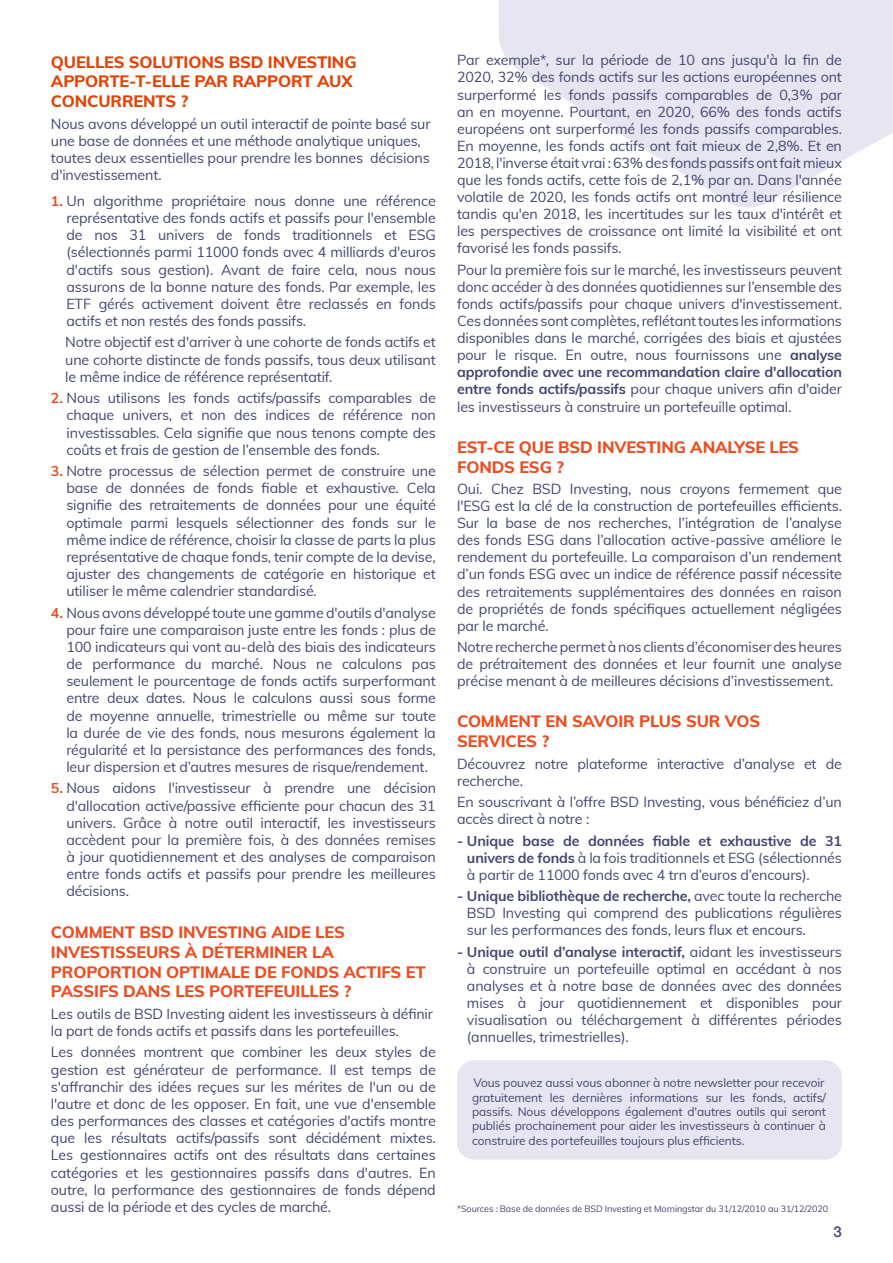
<style>
.page{position:relative;width:893px;height:1263px;background:#fff}
.page>*{position:absolute;margin:0;border:0;box-sizing:border-box;transform-origin:0 0}
.t1{font:800 16.5px/19.8px "Muli";letter-spacing:-.01em;color:#ec4e22}
.t2{font:800 16.5px/19.8px "Muli";letter-spacing:-.01em;color:#e34306}
.t3{font:500 15px "Helvetica Neue LT Std";color:#434670}
.t4{font:14.25px/17.1px "Muli";letter-spacing:-.01em;color:#434670;text-align:justify}
.t5{font:14.25px/17.1px "Muli";letter-spacing:-.01em;color:#434671;text-align:justify}
.t6{font:12px/14.4px "Muli";letter-spacing:-.01em;color:#434670}
.t7{font:9px "Muli";letter-spacing:-.01em;color:#434670}
.s1{font-weight:700;color:#ec4e22}
.s2{font-weight:700}
</style>
<div class="page">
<svg style="left:499px;top:0;width:394px;height:208px;fill:#e7e5f2"></svg>
<div style="left:457px;top:1060px;width:385px;height:100px;background:#e7e5f2;border-radius:17px"></div>
<p class="t2" style="left:51px;top:51px;width:307px">QUELLES SOLUTIONS BSD INVESTING<br>APPORTE-T-ELLE PAR RAPPORT AUX<br>CONCURRENTS ?</p>
<p class="t5" style="left:51px;top:114px;width:381px;text-align:left">Nous avons développé un outil interactif de pointe basé sur une base de données et une méthode analytique uniques, toutes deux essentielles pour prendre les bonnes décisions d'investissement.</p>
<p class="t4" style="left:67px;top:192px;width:371px;text-indent:-16px"><span class="s1">1.</span> Un algorithme propriétaire nous donne une référence représentative des fonds actifs et passifs pour l'ensemble de nos 31 univers de fonds traditionnels et ESG (sélectionnés parmi 11000 fonds avec 4 milliards d'euros d'actifs sous gestion). Avant de faire cela, nous nous assurons de la bonne nature des fonds. Par exemple, les ETF gérés activement doivent être reclassés en fonds actifs et non restés des fonds passifs.</p>
<p class="t4" style="left:65px;top:333px;width:372px">Notre objectif est d'arriver à une cohorte de fonds actifs et une cohorte distincte de fonds passifs, tous deux utilisant le même indice de référence représentatif.</p>
<p class="t5" style="left:67px;top:389px;width:371px;text-indent:-16px"><span class="s1">2.</span> Nous utilisons les fonds actifs/passifs comparables de chaque univers, et non des indices de référence non investissables. Cela signifie que nous tenons compte des coûts et frais de gestion de l’ensemble des fonds.</p>
<p class="t4" style="left:66px;top:462px;width:371px;text-indent:-15px"><span class="s1">3.</span> Notre processus de sélection permet de construire une base de données de fonds fiable et exhaustive. Cela signifie des retraitements de données pour une équité optimale parmi lesquels sélectionner des fonds sur le même indice de référence, choisir la classe de parts la plus représentative de chaque fonds, tenir compte de la devise, ajuster des changements de catégorie en historique et utiliser le même calendrier standardisé.</p>
<p class="t4" style="left:66px;top:603px;width:371px;text-indent:-15px"><span class="s1">4.</span> Nous avons développé toute une gamme d'outils d'analyse pour faire une comparaison juste entre les fonds : plus de 100 indicateurs qui vont au-delà des biais des indicateurs de performance du marché. Nous ne calculons pas seulement le pourcentage de fonds actifs surperformant entre deux dates. Nous le calculons aussi sous forme de moyenne annuelle, trimestrielle ou même sur toute la durée de vie des fonds, nous mesurons également la régularité et la persistance des performances des fonds, leur dispersion et d’autres mesures de risque/rendement.</p>
<p class="t4" style="left:66px;top:779px;width:371px;text-indent:-15px"><span class="s1">5.</span> Nous aidons l'investisseur à prendre une décision d'allocation active/passive efficiente pour chacun des 31 univers. Grâce à notre outil interactif, les investisseurs accèdent pour la première fois, à des données remises à jour quotidiennement et des analyses de comparaison entre fonds actifs et passifs pour prendre les meilleures décisions.</p>
<p class="t1" style="left:51px;top:921px;width:376px">COMMENT BSD INVESTING AIDE LES INVESTISSEURS À DÉTERMINER LA PROPORTION OPTIMALE DE FONDS ACTIFS ET PASSIFS DANS LES PORTEFEUILLES ?</p>
<p class="t4" style="left:51px;top:1004px;width:384px">Les outils de BSD Investing aident les investisseurs à définir la part de fonds actifs et passifs dans les portefeuilles.</p>
<p class="t4" style="left:51px;top:1043px;width:386px">Les données montrent que combiner les deux styles de gestion est générateur de performance. Il est temps de s'affranchir des idées reçues sur les mérites de l'un ou de l'autre et donc de les opposer. En fait, une vue d'ensemble des performances des classes et catégories d'actifs montre que les résultats actifs/passifs sont décidément mixtes.<br>Les gestionnaires actifs ont des résultats dans certaines catégories et les gestionnaires passifs dans d'autres. En outre, la performance des gestionnaires de fonds dépend aussi de la période et des cycles de marché.</p>
<p class="t4" style="left:457px;top:51px;width:386px">Par exemple*, sur la période de 10 ans jusqu'à la fin de 2020, 32% des fonds actifs sur les actions européennes ont surperformé les fonds passifs comparables de 0,3% par an en moyenne. Pourtant, en 2020, 66% des fonds actifs européens ont surperformé les fonds passifs comparables.<br>En moyenne, les fonds actifs ont fait mieux de 2,8%. Et en 2018, l'inverse était vrai : 63% des fonds passifs ont fait mieux que les fonds actifs, cette fois de 2,1% par an. Dans l'année volatile de 2020, les fonds actifs ont montré leur résilience tandis qu'en 2018, les incertitudes sur les taux d'intérêt et les perspectives de croissance ont limité la visibilité et ont favorisé les fonds passifs.</p>
<p class="t4" style="left:457px;top:260px;width:386px">Pour la première fois sur le marché, les investisseurs peuvent donc accéder à des données quotidiennes sur l’ensemble des fonds actifs/passifs pour chaque univers d'investissement.<br>Ces données sont complètes, reflétant toutes les informations disponibles dans le marché, corrigées des biais et ajustées pour le risque. En outre, nous fournissons une <span class="s2">analyse approfondie avec une recommandation claire d'allocation entre fonds actifs/passifs</span> pour chaque univers afin d'aider les investisseurs à construire un portefeuille optimal.</p>
<p class="t1" style="left:457px;top:436px;width:343px">EST-CE QUE BSD INVESTING ANALYSE LES<br>FONDS ESG ?</p>
<p class="t4" style="left:457px;top:480px;width:386px">Oui. Chez BSD Investing, nous croyons fermement que l'ESG est la clé de la construction de portefeuilles efficients.<br>Sur la base de nos recherches, l’intégration de l’analyse des fonds ESG dans l’allocation active-passive améliore le rendement du portefeuille. La comparaison d’un rendement d’un fonds ESG avec un indice de référence passif nécessite des retraitements supplémentaires des données en raison de propriétés de fonds spécifiques actuellement négligées par le marché.</p>
<p class="t4" style="left:457px;top:638px;width:386px">Notre recherche permet à nos clients d’économiser des heures de prétraitement des données et leur fournit une analyse précise menant à de meilleures décisions d’investissement.</p>
<p class="t1" style="left:457px;top:711px;width:305px">COMMENT EN SAVOIR PLUS SUR VOS<br>SERVICES ?</p>
<p class="t4" style="left:457px;top:754px;width:386px">Découvrez notre plateforme interactive d’analyse et de recherche.</p>
<p class="t4" style="left:457px;top:793px;width:386px">En souscrivant à l’offre BSD Investing, vous bénéficiez d’un accès direct à notre :</p>
<p class="t5" style="left:467px;top:831px;width:376px;text-indent:-10px"><span class="s2">- Unique base de données fiable et exhaustive de 31 univers de fonds</span> à la fois traditionnels et ESG (sélectionnés à partir de 11000 fonds avec 4 trn d’euros d’encours).</p>
<p class="t5" style="left:467px;top:887px;width:376px;text-indent:-10px"><span class="s2">- Unique bibliothèque de recherche,</span> avec toute la recherche BSD Investing qui comprend des publications régulières sur les performances des fonds, leurs flux et encours.</p>
<p class="t5" style="left:467px;top:942px;width:376px;text-indent:-10px"><span class="s2">- Unique outil d’analyse interactif,</span> aidant les investisseurs à construire un portefeuille optimal en accédant à nos analyses et à notre base de données avec des données mises à jour quotidiennement et disponibles pour visualisation ou téléchargement à différentes périodes (annuelles, trimestrielles).</p>
<p class="t6" style="left:472px;top:1075px;width:356px">Vous pouvez aussi vous abonner à notre newsletter pour recevoir gratuitement les dernières informations sur les fonds, actifs/ passifs. Nous développons également d'autres outils qui seront publiés prochainement pour aider les investisseurs à continuer à construire des portefeuilles toujours plus efficients.</p>
<p class="t7" style="left:457px;top:1202px;width:373px">*Sources : Base de données de BSD Investing et Morningstar du 31/12/2010 au 31/12/2020</p>
<p class="t3" style="left:834px;top:1222px;width:10px">3</p>
</div>
